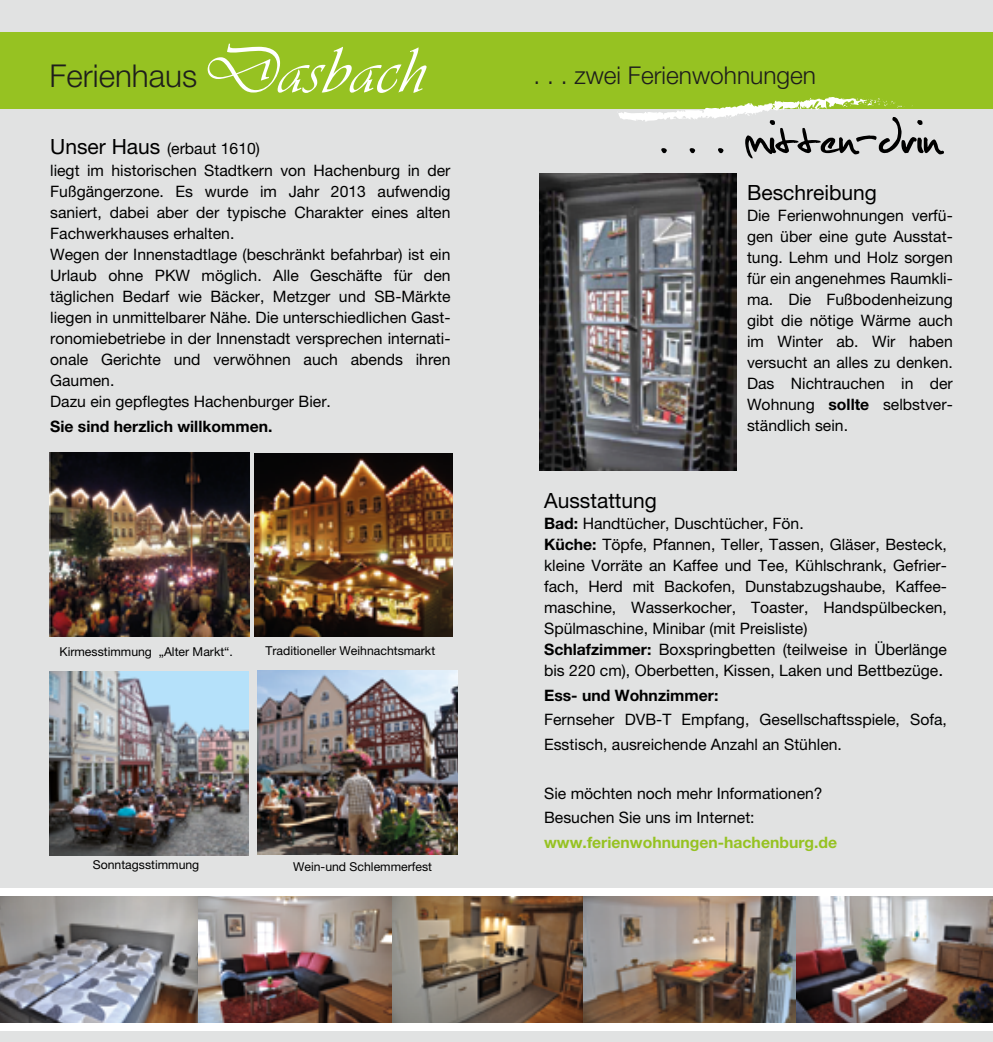
<style>
.page{position:relative;width:993px;height:1042px;background:#fff}
.page>*{position:absolute;margin:0;border:0;box-sizing:border-box;transform-origin:0 0}
.t1{font:63.7px "Christopherhand";color:#000;scale:1.11 1}
.t2{font:300 31.5px "Helvetica Neue LT";color:#1e1e1c}
.t3{font:300 24.5px "Helvetica Neue LT";color:#1e1e1c}
.t4{font:21px "Helvetica Neue LT";color:#000}
.t5{font:15.75px/21px "Helvetica Neue LT";color:#000}
.t6{font:700 15.75px "Helvetica Neue LT";color:#000}
.t7{font:700 15.75px "Helvetica Neue LT";color:#96c222}
.t8{font:12.25px "Helvetica Neue LT";color:#000}
.s1{font-family:"Vivaldi Std";font-weight:400;font-size:68.25px;color:#fff}
.s2{font-size:21px}
.s3{font-weight:700}
.s4{font-size:17.5px}
</style>
<div class="page">
<div style="left:0;top:0;width:992px;height:1042px;background:#e1e2e2"></div>
<img style="left:794px;top:896px;width:198px;height:127px">
<div style="left:0;top:32px;width:992px;height:76px;background:#96c222"></div>
<svg style="left:616px;top:97px;width:288px;height:25px"></svg>
<img style="left:0;top:896px;width:199px;height:127px">
<img style="left:391px;top:896px;width:192px;height:127px">
<img style="left:199px;top:896px;width:192px;height:127px">
<img style="left:583px;top:896px;width:211px;height:127px">
<div style="left:0;top:889px;width:992px;height:7px;background:#fff"></div>
<div style="left:0;top:1023px;width:992px;height:7px;background:#fff"></div>
<img style="left:50px;top:452px;width:199px;height:184px">
<img style="left:539px;top:173px;width:197px;height:297px">
<img style="left:255px;top:453px;width:197px;height:183px">
<img style="left:49px;top:671px;width:199px;height:184px">
<img style="left:257px;top:670px;width:200px;height:184px">
<h2 class="t2" style="left:50px;top:56px;width:378px">Ferienhaus <span class="s1">Dasbach</span></h2>
<p class="t5" style="left:50px;top:136px;width:401px;line-height:22.8px"><span class="s2">Unser Haus</span> (erbaut 1610)<br>liegt im historischen Stadtkern von Hachenburg in der</p>
<p class="t5" style="left:50px;top:181px;width:402px">Fußgängerzone. Es wurde im Jahr 2013 aufwendig saniert, dabei aber der typische Charakter eines alten Fachwerkhauses erhalten.<br>Wegen der Innenstadtlage (beschränkt befahrbar) ist ein Urlaub ohne PKW möglich. Alle Geschäfte für den täglichen Bedarf wie Bäcker, Metzger und SB-Märkte liegen in unmittelbarer Nähe. Die unterschiedlichen Gast&shy;ronomiebetriebe in der Innenstadt versprechen internati&shy;onale Gerichte und verwöhnen auch abends ihren Gaumen.<br>Dazu ein gepflegtes Hachenburger Bier.</p>
<p class="t6" style="left:50px;top:416px;width:224px">Sie sind herzlich willkommen.</p>
<p class="t8" style="left:60px;top:644px;width:175px">Kirmesstimmung „Alter Markt“.</p>
<p class="t8" style="left:265px;top:643px;width:171px">Traditioneller Weihnachtsmarkt</p>
<p class="t8" style="left:93px;top:858px;width:108px">Sonntagsstimmung</p>
<p class="t8" style="left:293px;top:859px;width:140px">Wein-und Schlemmerfest</p>
<h3 class="t3" style="left:533px;top:61px;width:284px">. . . zwei Ferienwohnungen</h3>
<h1 class="t1" style="left:660px;top:110px;width:256px">. . . mitten-drin</h1>
<h3 class="t4" style="left:746px;top:180px;width:131px">Beschreibung</h3>
<p class="t5" style="left:746px;top:205px;width:207px;text-align:justify">Die Ferienwohnungen verfü&shy;gen über eine gute Ausstat&shy;tung. Lehm und Holz sorgen für ein angenehmes Raumkli&shy;ma. Die Fußbodenheizung gibt die nötige Wärme auch im Winter ab. Wir haben versucht an alles zu denken.<br>Das Nichtrauchen in der Wohnung <span class="s3">sollte</span> selbstver&shy;ständlich sein.</p>
<h3 class="t4" style="left:544px;top:488px;width:114px">Ausstattung</h3>
<p class="t5" style="left:544px;top:513px;width:404px"><span class="s3">Bad:</span> Handtücher, Duschtücher, Fön.<br><span class="s3">Küche:</span> Töpfe, Pfannen, Teller, Tassen, Gläser, Besteck, kleine Vorräte an Kaffee und Tee, Kühlschrank, Gefrier&shy;fach, Herd mit Backofen, Dunstabzugshaube, Kaffee&shy;maschine, Wasserkocher, Toaster, Handspülbecken, Spülmaschine, Minibar (mit Preisliste)<br><span class="s3">Schlafzimmer:</span> Boxspringbetten (teilweise in Überlänge bis 220 cm), Oberbetten, Kissen, Laken und Bettbezüge<span class="s4">.</span></p>
<p class="t6" style="left:544px;top:685px;width:176px">Ess- und Wohnzimmer:</p>
<p class="t5" style="left:544px;top:707px;width:404px;line-height:24.5px">Fernseher DVB-T Empfang, Gesellschaftsspiele, Sofa,<br>Esstisch, ausreichende Anzahl an Stühlen.</p>
<p class="t5" style="left:544px;top:780px;width:280px;line-height:24.5px">Sie möchten noch mehr Informationen?<br>Besuchen Sie uns im Internet:</p>
<p class="t7" style="left:544px;top:832px;width:294px">www.ferienwohnungen-hachenburg.de</p>
</div>
